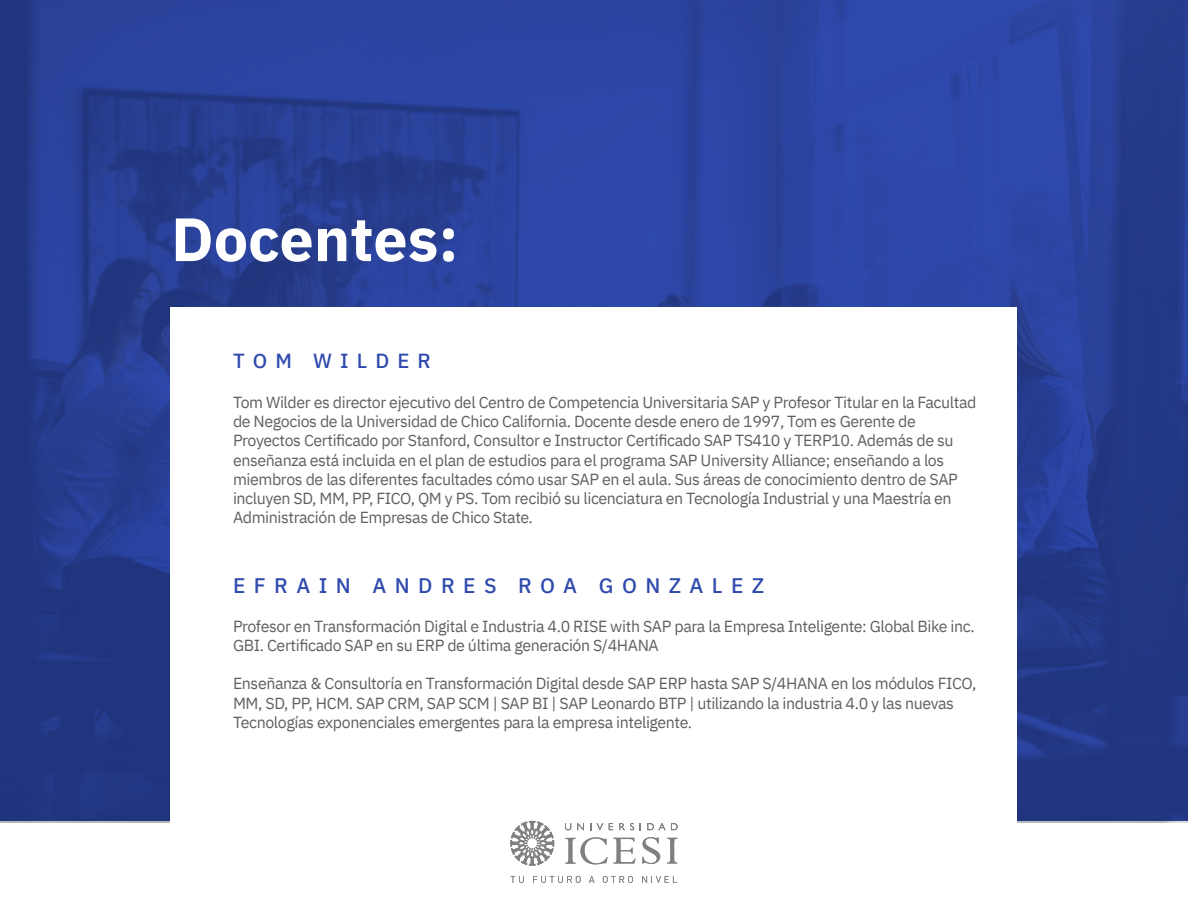
<style>
.page{position:relative;width:1188px;height:918px;background:#fff}
.page>*{position:absolute;margin:0;border:0;box-sizing:border-box;transform-origin:0 0}
.t1{font:700 61.05px "IBM Plex Sans";color:#fff}
.t2{font:500 21px "IBM Plex Sans";letter-spacing:.4em;color:#2f4aad}
.t3{font:500 20.4px "IBM Plex Sans";letter-spacing:.4em;color:#2f4aad}
.t4{font:16.05px/19.2px "IBM Plex Sans";letter-spacing:-.025em;color:#606060}
</style>
<div class="page">
<img style="left:0;top:0;width:1188px;height:823px">
<div style="left:171px;top:307px;width:846px;height:517px;background:#fff"></div>
<svg style="left:577px;top:823px;width:7px;height:7px"></svg>
<svg style="left:597px;top:823px;width:6px;height:7px"></svg>
<svg style="left:642px;top:837px;width:18px;height:27px"></svg>
<svg style="left:565px;top:837px;width:71px;height:27px"></svg>
<svg style="left:667px;top:838px;width:10px;height:26px"></svg>
<svg style="left:565px;top:823px;width:6px;height:7px"></svg>
<svg style="left:510px;top:821px;width:44px;height:45px"></svg>
<svg style="left:619px;top:823px;width:15px;height:7px"></svg>
<svg style="left:609px;top:823px;width:4px;height:7px"></svg>
<svg style="left:647px;top:823px;width:31px;height:7px"></svg>
<svg style="left:511px;top:876px;width:13px;height:7px"></svg>
<svg style="left:533px;top:876px;width:48px;height:7px"></svg>
<svg style="left:589px;top:876px;width:6px;height:7px"></svg>
<svg style="left:603px;top:876px;width:30px;height:7px"></svg>
<svg style="left:642px;top:876px;width:35px;height:7px"></svg>
<h1 class="t1" style="left:171px;top:211px;width:289px">Docentes:</h1>
<p class="t3" style="left:233px;top:348px;width:199px">TOM WILDER</p>
<p class="t4" style="left:233px;top:392px;width:745px">Tom Wilder es director ejecutivo del Centro de Competencia Universitaria SAP y Profesor Titular en la Facultad de Negocios de la Universidad de Chico California. Docente desde enero de 1997, Tom es Gerente de Proyectos Certificado por Stanford, Consultor e Instructor Certificado SAP TS410 y TERP10. Además de su enseÒanza est· incluida en el plan de estudios para el programa SAP University Alliance; enseÒando a los miembros de las diferentes facultades cÛmo usar SAP en el aula. Sus ·reas de conocimiento dentro de SAP incluyen SD, MM, PP, FICO, QM y PS. Tom recibiÛ su licenciatura en TecnologÌa Industrial y una MaestrÌa en AdministraciÛn de Empresas de Chico State.</p>
<h2 class="t2" style="left:233px;top:573px;width:533px">EFRAIN ANDRES ROA GONZALEZ</h2>
<p class="t4" style="left:233px;top:616px;width:743px">Profesor en TransformaciÛn Digital e Industria 4.0 RISE with SAP para la Empresa Inteligente: Global Bike inc.<br>GBI. Certificado SAP en su ERP de última generación S/4HANA</p>
<p class="t4" style="left:233px;top:674px;width:745px">EnseÒanza &amp; ConsultorÌa en TransformaciÛn Digital desde SAP ERP hasta SAP S/4HANA en los mÛdulos FICO,<br>MM, SD, PP, HCM. SAP CRM, SAP SCM | SAP BI | SAP Leonardo BTP | utilizando la industria 4.0 y las nuevas<br>TecnologÌas exponenciales emergentes para la empresa inteligente.</p>
</div>
